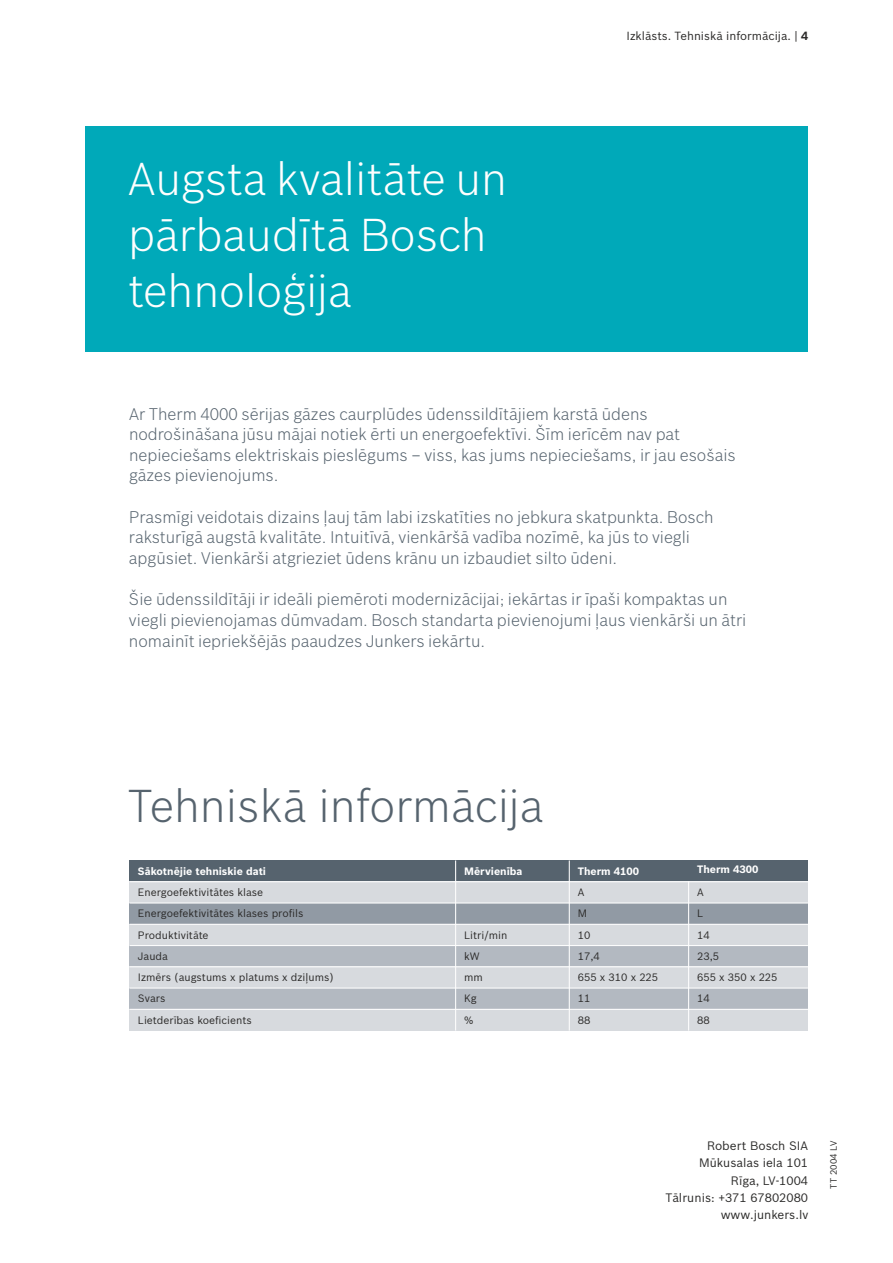
<style>
.page{position:relative;width:893px;height:1263px;background:#fff}
.page>*{position:absolute;margin:0;border:0;box-sizing:border-box;transform-origin:0 0}
.t1{font:300 45px/56.2px "Bosch Sans";color:#fefefe}
.t2{font:300 45px "Bosch Sans";color:#56636e}
.t3{font:300 16.5px/20.7px "Bosch Sans";color:#56636e}
.t4{font:12px/17.2px "Bosch Sans";color:#2b2a29;text-align:right}
.t5{font:11.55px "Bosch Sans";color:#2b2a29}
.t6{font:10.5px "Bosch Sans";color:#2b2a29}
.t7{font:700 10.5px "Bosch Sans";color:#fefefe}
.t8{font:9px "Bosch Sans";color:#2b2a29}
.s1{font-weight:700}
</style>
<div class="page">
<div style="left:85px;top:126px;width:723px;height:225px;background:#00a9b9"></div>
<div style="left:129px;top:860px;width:327px;height:22px;background:#56636e"></div>
<div style="left:456px;top:860px;width:113px;height:22px;background:#56636e"></div>
<div style="left:569px;top:860px;width:120px;height:22px;background:#56636e"></div>
<div style="left:689px;top:860px;width:119px;height:22px;background:#56636e"></div>
<div style="left:129px;top:882px;width:327px;height:21px;background:#d7dade"></div>
<div style="left:456px;top:882px;width:113px;height:21px;background:#d7dade"></div>
<div style="left:569px;top:882px;width:120px;height:21px;background:#d7dade"></div>
<div style="left:689px;top:882px;width:119px;height:21px;background:#d7dade"></div>
<div style="left:129px;top:903px;width:327px;height:21px;background:#919aa4"></div>
<div style="left:456px;top:903px;width:113px;height:21px;background:#919aa4"></div>
<div style="left:569px;top:903px;width:120px;height:21px;background:#919aa4"></div>
<div style="left:689px;top:903px;width:119px;height:21px;background:#919aa4"></div>
<div style="left:129px;top:924px;width:327px;height:21px;background:#d7dade"></div>
<div style="left:456px;top:924px;width:113px;height:21px;background:#d7dade"></div>
<div style="left:569px;top:924px;width:120px;height:21px;background:#d7dade"></div>
<div style="left:689px;top:924px;width:119px;height:21px;background:#d7dade"></div>
<div style="left:129px;top:945px;width:327px;height:22px;background:#b3b9c1"></div>
<div style="left:456px;top:945px;width:113px;height:22px;background:#b3b9c1"></div>
<div style="left:569px;top:945px;width:120px;height:22px;background:#b3b9c1"></div>
<div style="left:689px;top:945px;width:119px;height:22px;background:#b3b9c1"></div>
<div style="left:129px;top:967px;width:327px;height:21px;background:#d7dade"></div>
<div style="left:456px;top:967px;width:113px;height:21px;background:#d7dade"></div>
<div style="left:569px;top:967px;width:120px;height:21px;background:#d7dade"></div>
<div style="left:689px;top:967px;width:119px;height:21px;background:#d7dade"></div>
<div style="left:129px;top:988px;width:327px;height:21px;background:#b3b9c1"></div>
<div style="left:456px;top:988px;width:113px;height:21px;background:#b3b9c1"></div>
<div style="left:569px;top:988px;width:120px;height:21px;background:#b3b9c1"></div>
<div style="left:689px;top:988px;width:119px;height:21px;background:#b3b9c1"></div>
<div style="left:129px;top:1009px;width:327px;height:21px;background:#d7dade"></div>
<div style="left:456px;top:1009px;width:113px;height:21px;background:#d7dade"></div>
<div style="left:569px;top:1009px;width:120px;height:21px;background:#d7dade"></div>
<div style="left:689px;top:1009px;width:119px;height:21px;background:#d7dade"></div>
<hr style="left:455px;top:860px;width:1px;height:170px;background:#fefefe">
<hr style="left:569px;top:860px;width:1px;height:170px;background:#fefefe">
<hr style="left:688px;top:881px;width:1px;height:149px;background:#fefefe">
<hr style="left:129px;top:1009px;width:679px;height:1px;background:#fefefe">
<hr style="left:129px;top:987px;width:679px;height:1px;background:#fefefe">
<hr style="left:129px;top:966px;width:679px;height:1px;background:#fefefe">
<hr style="left:129px;top:945px;width:679px;height:1px;background:#fefefe">
<hr style="left:129px;top:924px;width:679px;height:1px;background:#fefefe">
<hr style="left:129px;top:902px;width:679px;height:1px;background:#fefefe">
<hr style="left:129px;top:881px;width:679px;height:1px;background:#fefefe">
<h1 class="t1" style="left:128px;top:151px;width:380px">Augsta kvalitāte un pārbaudītā Bosch tehnoloģija</h1>
<p class="t5" style="left:626px;top:28px;width:183px">Izklāsts. Tehniskā informācija. | <span class="s1">4</span></p>
<p class="t3" style="left:129px;top:403px;width:608px">Ar Therm 4000 sērijas gāzes caurplūdes ūdenssildītājiem karstā ūdens nodrošināšana jūsu mājai notiek ērti un energoefektīvi. Šīm ierīcēm nav pat nepieciešams elektriskais pieslēgums – viss, kas jums nepieciešams, ir jau esošais gāzes pievienojums.</p>
<p class="t3" style="left:129px;top:507px;width:586px">Prasmīgi veidotais dizains ļauj tām labi izskatīties no jebkura skatpunkta. Bosch raksturīgā augstā kvalitāte. Intuitīvā, vienkāršā vadība nozīmē, ka jūs to viegli apgūsiet. Vienkārši atgrieziet ūdens krānu un izbaudiet silto ūdeni.</p>
<p class="t3" style="left:129px;top:589px;width:619px">Šie ūdenssildītāji ir ideāli piemēroti modernizācijai; iekārtas ir īpaši kompaktas un viegli pievienojamas dūmvadam. Bosch standarta pievienojumi ļaus vienkārši un ātri nomainīt iepriekšējās paaudzes Junkers iekārtu.</p>
<h1 class="t2" style="left:127px;top:777px;width:417px">Tehniskā informācija</h1>
<p class="t7" style="left:138px;top:864px;width:130px">Sākotnējie tehniskie dati</p>
<p class="t7" style="left:464px;top:864px;width:60px">Mērvienība</p>
<p class="t7" style="left:578px;top:864px;width:63px">Therm 4100</p>
<p class="t7" style="left:697px;top:863px;width:63px">Therm 4300</p>
<p class="t6" style="left:138px;top:886px;width:127px">Energoefektivitātes klase</p>
<p class="t6" style="left:578px;top:886px;width:8px">A</p>
<p class="t6" style="left:697px;top:886px;width:8px">A</p>
<p class="t6" style="left:138px;top:907px;width:167px">Energoefektivitātes klases profils</p>
<p class="t6" style="left:578px;top:907px;width:11px">M</p>
<p class="t6" style="left:697px;top:907px;width:8px">L</p>
<p class="t6" style="left:138px;top:928px;width:72px">Produktivitāte</p>
<p class="t6" style="left:464px;top:928px;width:45px">Litri/min</p>
<p class="t6" style="left:578px;top:928px;width:14px">10</p>
<p class="t6" style="left:697px;top:928px;width:14px">14</p>
<p class="t6" style="left:138px;top:949px;width:32px">Jauda</p>
<p class="t6" style="left:464px;top:949px;width:17px">kW</p>
<p class="t6" style="left:578px;top:949px;width:24px">17,4</p>
<p class="t6" style="left:697px;top:949px;width:24px">23,5</p>
<p class="t6" style="left:138px;top:971px;width:197px">Izmērs (augstums x platums x dziļums)</p>
<p class="t6" style="left:464px;top:971px;width:20px">mm</p>
<p class="t6" style="left:578px;top:971px;width:82px">655 x 310 x 225</p>
<p class="t6" style="left:697px;top:971px;width:82px">655 x 350 x 225</p>
<p class="t6" style="left:138px;top:992px;width:29px">Svars</p>
<p class="t6" style="left:464px;top:992px;width:14px">Kg</p>
<p class="t6" style="left:578px;top:992px;width:14px">11</p>
<p class="t6" style="left:697px;top:992px;width:14px">14</p>
<p class="t6" style="left:138px;top:1013px;width:115px">Lietderības koeficients</p>
<p class="t6" style="left:464px;top:1013px;width:11px">%</p>
<p class="t6" style="left:578px;top:1013px;width:14px">88</p>
<p class="t6" style="left:697px;top:1013px;width:14px">88</p>
<p class="t4" style="left:665px;top:1137px;width:144px">Robert Bosch SIA<br>Mūkusalas iela 101<br>Rīga, LV-1004<br>Tālrunis: +371 67802080 www.junkers.lv</p>
<p class="t8" style="left:828px;top:1188px;width:49px;rotate:-90deg">TT 2004 LV</p>
</div>
